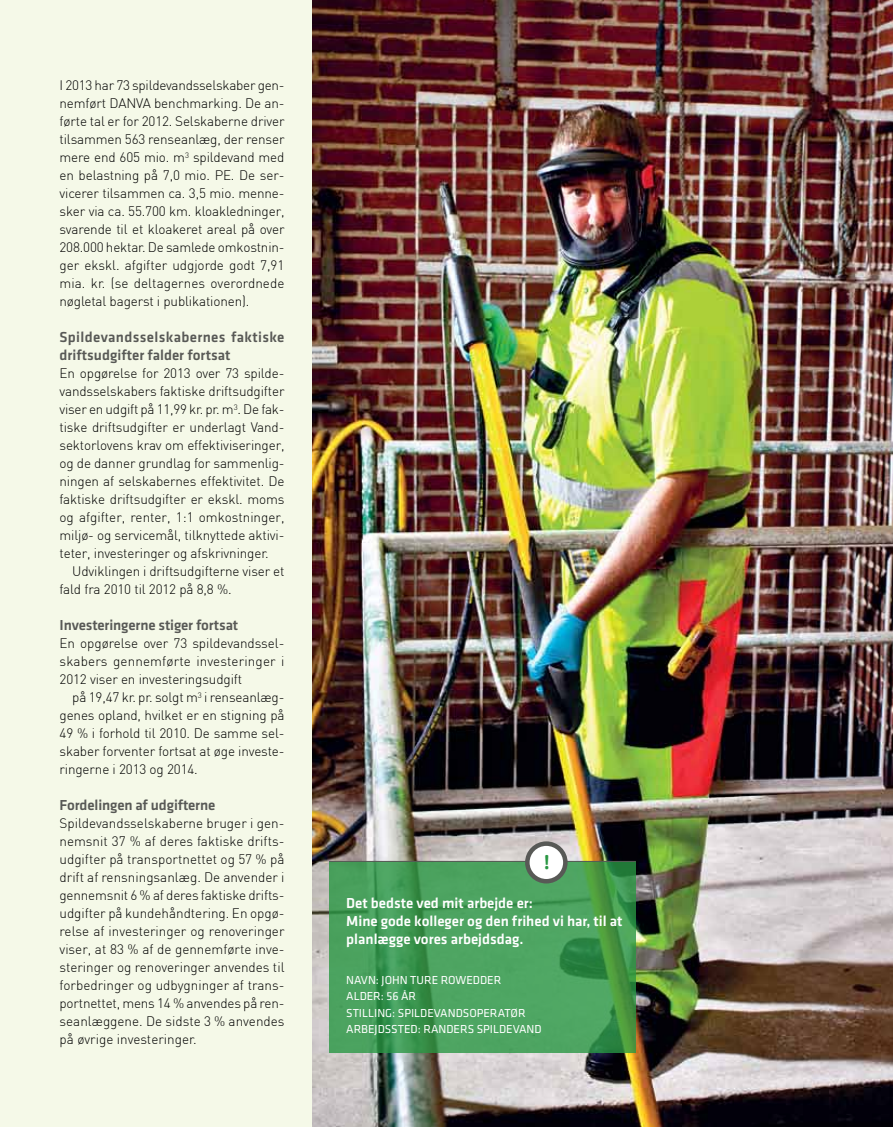
<style>
.page{position:relative;width:893px;height:1127px;background:#fff}
.page>*{position:absolute;margin:0;border:0;box-sizing:border-box;transform-origin:0 0}
.t1{font:700 21px "Egyptienne FLT Std";color:#299743}
.t2{font:500 15px/18px "Klavika";color:#fff}
.t3{font:500 15px/18px "Klavika";letter-spacing:.025em;color:#585956}
.t4{font:500 15px "Klavika";color:#585956}
.t5{font:300 13.5px/18px "DIN";letter-spacing:-.01em;color:#000;text-align:justify}
.t6{font:12px/16.5px "Klavika";color:#fff}
</style>
<div class="page">
<div style="left:0;top:0;width:354px;height:1127px;background:#f5f9e8"></div>
<img style="left:313px;top:0;width:580px;height:1127px">
<svg style="left:329px;top:862px;width:307px;height:190px;background:#479e59"></svg>
<hr style="left:329px;top:861px;width:307px;height:1px;background:#585956">
<svg style="left:527px;top:843px;width:38px;height:38px"></svg>
<div style="left:525px;top:841px;width:43px;height:42px;border:4px solid #585956;border-radius:50%"></div>
<p class="t5" style="left:60px;top:76px;width:227px">I 2013 har 73 spildevandsselskaber gen&shy;nemført DANVA benchmarking. De an&shy;førte tal er for 2012. Selskaberne driver tilsammen 563 renseanlæg, der renser mere end 605 mio. m<sup>3</sup> spildevand med en belastning på 7,0 mio. PE. De ser&shy;vicerer tilsammen ca. 3,5 mio. menne&shy;sker via ca. 55.700 km. kloakledninger, svarende til et kloakeret areal på over 208.000 hektar. De samlede omkostnin&shy;ger ekskl. afgifter udgjorde godt 7,91 mia. kr. (se deltagernes overordnede nøgletal bagerst i publikationen).</p>
<p class="t3" style="left:60px;top:328px;width:226px">Spildevandsselskabernes faktiske driftsudgifter falder fortsat</p>
<p class="t5" style="left:60px;top:364px;width:227px">En opgørelse for 2013 over 73 spilde&shy;vandsselskabers faktiske driftsudgifter viser en udgift på 11,99 kr. pr. m<sup>3</sup>. De fak&shy;tiske driftsudgifter er underlagt Vand&shy;sektorlovens krav om effektiviseringer, og de danner grundlag for sammenlig&shy;ningen af selskabernes effektivitet. De faktiske driftsudgifter er ekskl. moms og afgifter, renter, 1:1 omkostninger, miljø- og servicemål, tilknyttede aktivi&shy;teter, investeringer og afskrivninger.</p>
<p class="t5" style="left:60px;top:562px;width:227px;text-indent:13px">Udviklingen i driftsudgifterne viser et fald fra 2010 til 2012 på 8,8 %.</p>
<p class="t4" style="left:60px;top:615px;width:180px">I nvesteringerne stiger fortsat</p>
<p class="t5" style="left:60px;top:634px;width:226px">En opgørelse over 73 spildevandssel&shy;skabers gennemførte investeringer i 2012 viser en investeringsudgift</p>
<p class="t5" style="left:60px;top:688px;width:227px;text-indent:13px">på 19,47 kr. pr. solgt m<sup>3</sup> i renseanlæg&shy;genes opland, hvilket er en stigning på 49 % i forhold til 2010. De samme sel&shy;skaber forventer fortsat at øge investe&shy;ringerne i 2013 og 2014.</p>
<p class="t4" style="left:60px;top:795px;width:157px">Fordelingen af udgifterne</p>
<p class="t5" style="left:60px;top:814px;width:227px">Spildevandsselskaberne bruger i gen&shy;nemsnit 37 % af deres faktiske drifts&shy;udgifter på transportnettet og 57 % på drift af rensningsanlæg. De anvender i gennemsnit 6 % af deres faktiske drifts&shy;udgifter på kundehåndtering. En opgø&shy;relse af investeringer og renoveringer viser, at 83 % af de gennemførte inve&shy;steringer og renoveringer anvendes til forbedringer og udbygninger af trans&shy;portnettet, mens 14 % anvendes på ren&shy;seanlæggene. De sidste 3 % anvendes på øvrige investeringer.</p>
<h1 class="t1" style="left:543px;top:850px;width:10px">!</h1>
<p class="t2" style="left:346px;top:893px;width:278px">Det bedste ved mit arbejde er:<br>Mine gode kolleger og den frihed vi har, til at planlægge vores arbejdsdag.</p>
<p class="t6" style="left:346px;top:972px;width:197px">NAVN: JOHN TURE ROWEDDER<br>ALDER: 56 ÅR<br>STILLING: SPILDEVANDSOPERATØR<br>ARBEJDSSTED: RANDERS SPILDEVAND</p>
</div>
